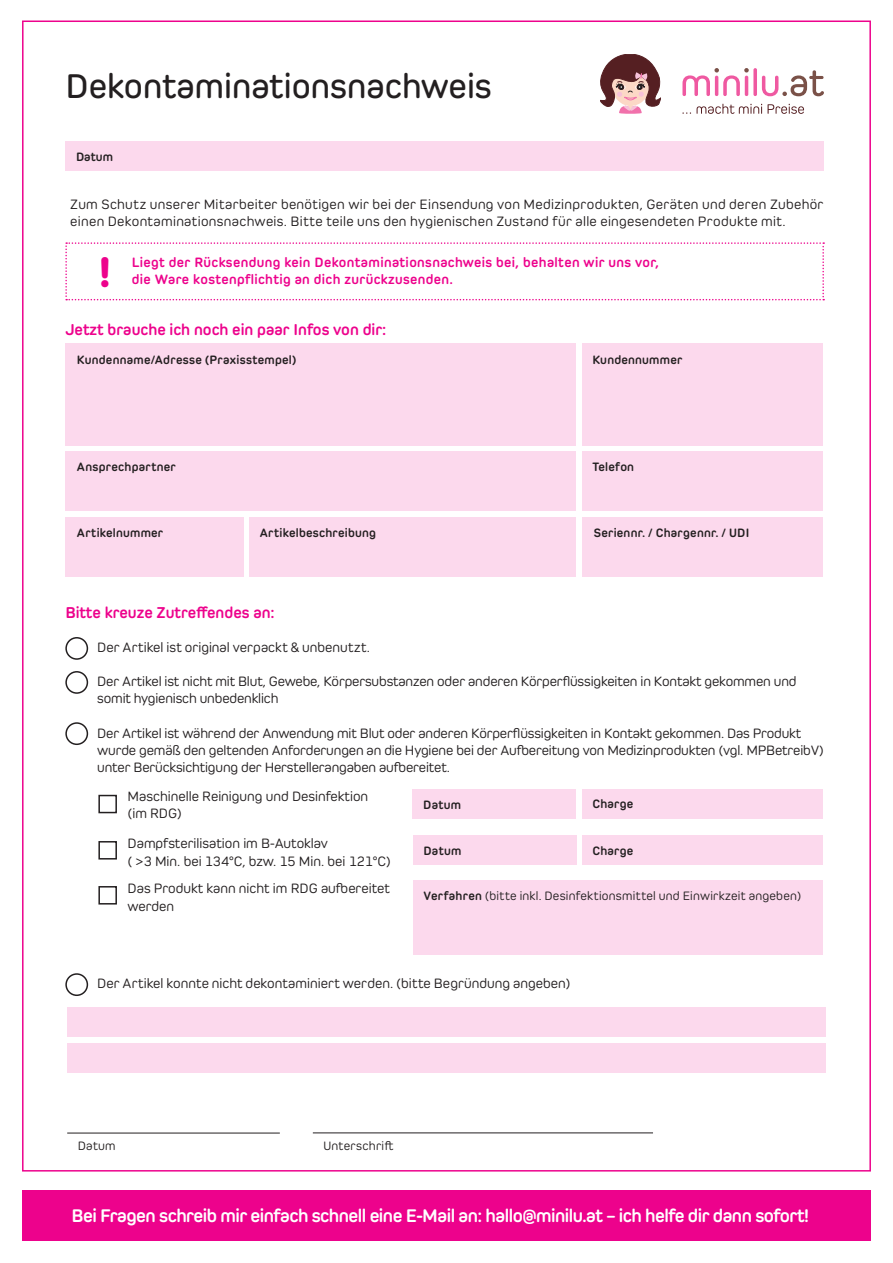
<style>
.page{position:relative;width:893px;height:1263px;background:#fff}
.page>*{position:absolute;margin:0;border:0;box-sizing:border-box;transform-origin:0 0}
.t1{font:800 45px "Pero";color:#ed028c}
.t2{font:600 36px "Pero";color:#231f20}
.t3{font:700 19.2px "Pero";letter-spacing:-.03em;color:#fff}
.t4{font:700 16.5px "Pero";color:#ed028c}
.t5{font:14.25px/17.1px "Pero";color:#231f20}
.t6{font:14.25px/17.1px "Pero";letter-spacing:.02em;color:#231f20}
.t7{font:700 14.25px "Pero";letter-spacing:.025em;color:#ed028c}
.t8{font:700 12.75px "Pero";letter-spacing:.015em;color:#231f20}
.t9{font:12.75px "Pero";letter-spacing:.015em;color:#231f20}
.s1{font-weight:700}
</style>
<div class="page">
<div style="left:582px;top:789px;width:240px;height:30px;background:#fcd9ed"></div>
<div style="left:65px;top:344px;width:511px;height:102px;background:#fcd9ed"></div>
<div style="left:582px;top:344px;width:240px;height:102px;background:#fcd9ed"></div>
<div style="left:65px;top:451px;width:511px;height:60px;background:#fcd9ed"></div>
<div style="left:582px;top:451px;width:240px;height:60px;background:#fcd9ed"></div>
<div style="left:582px;top:517px;width:240px;height:60px;background:#fcd9ed"></div>
<div style="left:65px;top:517px;width:179px;height:60px;background:#fcd9ed"></div>
<div style="left:249px;top:517px;width:327px;height:60px;background:#fcd9ed"></div>
<div style="left:65px;top:141px;width:759px;height:30px;background:#fcd9ed"></div>
<div style="left:22px;top:1191px;width:849px;height:50px;background:#ed028c"></div>
<svg style="left:65px;top:242px;width:759px;height:58px"></svg>
<div style="left:65px;top:637px;width:23px;height:23px;border:2px solid #231f20;border-radius:50%"></div>
<div style="left:65px;top:671px;width:23px;height:23px;border:2px solid #231f20;border-radius:50%"></div>
<div style="left:65px;top:722px;width:23px;height:23px;border:2px solid #231f20;border-radius:50%"></div>
<div style="left:98px;top:795px;width:19px;height:18px;border:2px solid #231f20"></div>
<div style="left:413px;top:789px;width:163px;height:30px;background:#fcd9ed"></div>
<div style="left:98px;top:841px;width:19px;height:18px;border:2px solid #231f20"></div>
<div style="left:413px;top:835px;width:163px;height:30px;background:#fcd9ed"></div>
<div style="left:582px;top:835px;width:240px;height:30px;background:#fcd9ed"></div>
<div style="left:98px;top:886px;width:19px;height:18px;border:2px solid #231f20"></div>
<div style="left:413px;top:880px;width:409px;height:75px;background:#fcd9ed"></div>
<div style="left:65px;top:973px;width:23px;height:23px;border:2px solid #231f20;border-radius:50%"></div>
<div style="left:67px;top:1007px;width:759px;height:29px;background:#fcd9ed"></div>
<div style="left:67px;top:1043px;width:759px;height:29px;background:#fcd9ed"></div>
<hr style="left:67px;top:1133px;width:213px;height:1px;background:#231f20">
<hr style="left:313px;top:1133px;width:340px;height:1px;background:#231f20">
<svg style="left:600px;top:54px;width:60px;height:60px"></svg>
<svg style="left:682px;top:112px;width:9px;height:2px"></svg>
<svg style="left:697px;top:104px;width:65px;height:10px"></svg>
<svg style="left:768px;top:104px;width:36px;height:10px"></svg>
<svg style="left:753px;top:68px;width:4px;height:28px"></svg>
<svg style="left:682px;top:68px;width:67px;height:28px"></svg>
<svg style="left:762px;top:70px;width:62px;height:26px"></svg>
<p class="t2" style="left:65px;top:65px;width:428px">Dekontaminationsnachweis</p>
<p class="t8" style="left:76px;top:149px;width:38px">Datum</p>
<p class="t6" style="left:70px;top:196px;width:755px">Zum Schutz unserer Mitarbeiter benötigen wir bei der Einsendung von Medizinprodukten, Geräten und deren Zubehör einen Dekontaminationsnachweis. Bitte teile uns den hygienischen Zustand für alle eingesendeten Produkte mit.</p>
<p class="t1" style="left:99px;top:246px;width:14px">!</p>
<p class="t7" style="left:132px;top:254px;width:529px">Liegt der Rücksendung kein Dekontaminationsnachweis bei, behalten wir uns vor,</p>
<p class="t7" style="left:132px;top:271px;width:323px">die Ware kostenpflichtig an dich zurückzusenden.</p>
<p class="t4" style="left:65px;top:320px;width:323px">Jetzt brauche ich noch ein paar Infos von dir:</p>
<p class="t8" style="left:77px;top:352px;width:221px">Kundenname/Adresse (Praxisstempel)</p>
<p class="t8" style="left:592px;top:352px;width:92px">Kundennummer</p>
<p class="t8" style="left:77px;top:460px;width:100px">Ansprechpartner</p>
<p class="t8" style="left:592px;top:460px;width:43px">Telefon</p>
<p class="t8" style="left:77px;top:525px;width:88px">Artikelnummer</p>
<p class="t8" style="left:260px;top:525px;width:118px">Artikelbeschreibung</p>
<p class="t8" style="left:594px;top:525px;width:157px">Seriennr. / Chargennr. / UDI</p>
<p class="t4" style="left:65px;top:603px;width:211px">Bitte kreuze Zutreffendes an:</p>
<p class="t5" style="left:80px;top:639px;width:291px">• Der Artikel ist original verpackt &amp; unbenutzt.</p>
<p class="t5" style="left:97px;top:673px;width:701px;text-indent:-17px">• Der Artikel ist nicht mit Blut, Gewebe, Körpersubstanzen oder anderen Körperflüssigkeiten in Kontakt gekommen und somit hygienisch unbedenklich</p>
<p class="t5" style="left:97px;top:724px;width:728px;text-indent:-17px">• Der Artikel ist während der Anwendung mit Blut oder anderen Körperflüssigkeiten in Kontakt gekommen. Das Produkt wurde gemäß den geltenden Anforderungen an die Hygiene bei der Aufbereitung von Medizinprodukten (vgl. MPBetreibV) unter Berücksichtigung der Herstellerangaben aufbereitet.</p>
<p class="t5" style="left:128px;top:788px;width:242px">Maschinelle Reinigung und Desinfektion (im RDG)</p>
<p class="t8" style="left:423px;top:797px;width:39px">Datum</p>
<p class="t5" style="left:128px;top:835px;width:202px">Dampfsterilisation im B-Autoklav</p>
<p class="t5" style="left:128px;top:852px;width:265px">( &gt;3 Min. bei 134°C, bzw. 15 Min. bei 121°C)</p>
<p class="t8" style="left:592px;top:796px;width:43px">Charge</p>
<p class="t8" style="left:592px;top:843px;width:43px">Charge</p>
<p class="t8" style="left:423px;top:843px;width:39px">Datum</p>
<p class="t5" style="left:128px;top:880px;width:264px">Das Produkt kann nicht im RDG aufbereitet werden</p>
<p class="t9" style="left:423px;top:888px;width:379px"><span class="s1">Verfahren</span> (bitte inkl. Desinfektionsmittel und Einwirkzeit angeben)</p>
<p class="t5" style="left:80px;top:975px;width:492px">• Der Artikel konnte nicht dekontaminiert werden. (bitte Begründung angeben)</p>
<p class="t9" style="left:78px;top:1138px;width:39px">Datum</p>
<p class="t9" style="left:323px;top:1138px;width:71px">Unterschrift</p>
<p class="t3" style="left:72px;top:1204px;width:739px">Bei Fragen schreib mir einfach schnell eine E-Mail an: hallo@minilu.at – ich helfe dir dann sofort!</p>
</div>
